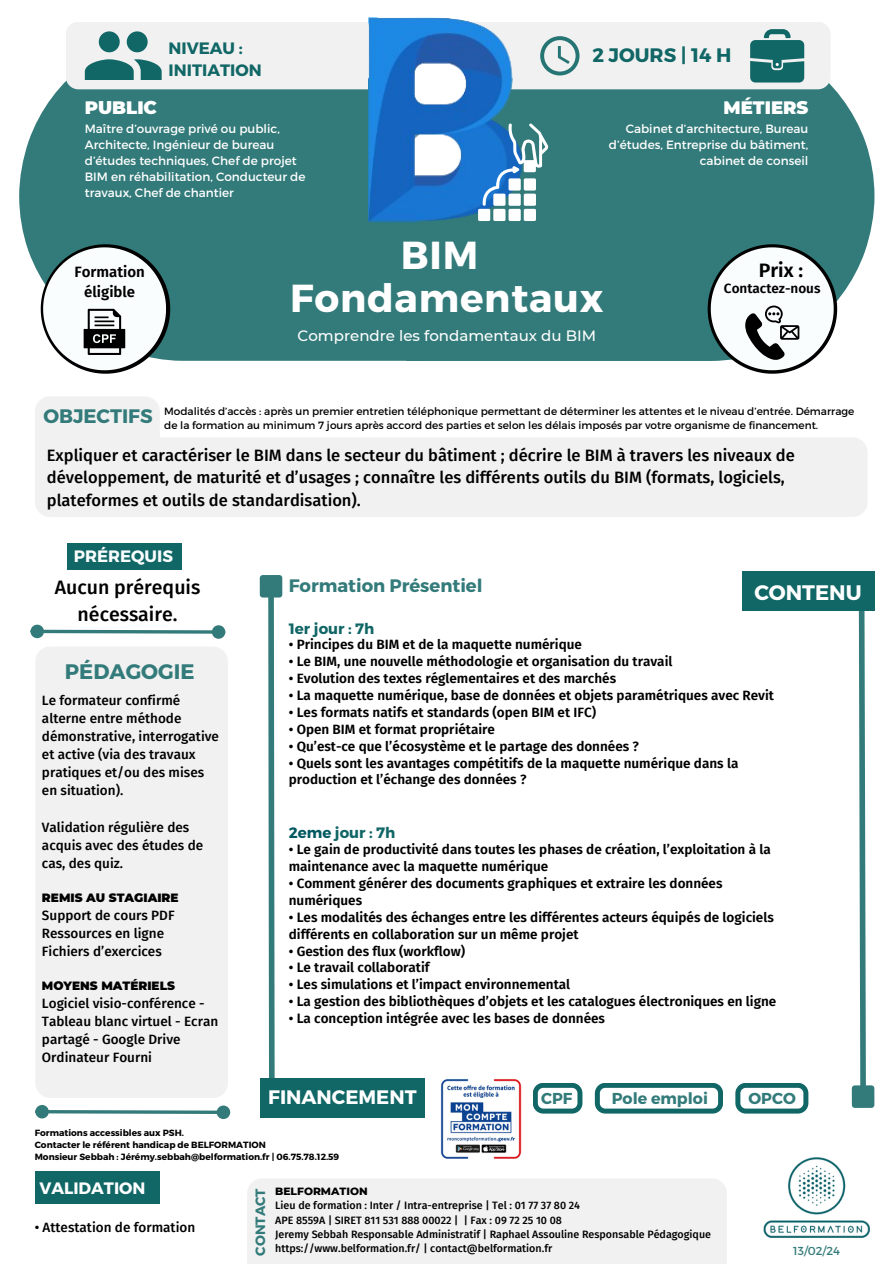
<style>
.page{position:relative;width:894px;height:1264px;background:#fff}
.page>*{position:absolute;margin:0;border:0;box-sizing:border-box;transform-origin:0 0}
.t1{font:700 39px "Montserrat";letter-spacing:.02em;color:#fff}
.t2{font:700 21px "Montserrat";color:#337b7a}
.t3{font:700 21px "Montserrat";color:#fff}
.t4{font:500 19.5px/27px "Fira Sans";color:#000;text-align:center}
.t5{font:700 19.5px "Montserrat";color:#fff}
.t6{font:700 19.5px "Montserrat";color:#166}
.t7{font:700 19.5px "Montserrat";color:#337b7a}
.t8{font:600 19.5px "Fira Sans";color:#000}
.t9{font:700 18px "Montserrat";color:#337b7a}
.t10{font:900 18px "Montserrat";color:#fff}
.t11{font:500 16.5px/22.5px "Fira Sans";color:#000}
.t12{font:700 16.5px/22.5px "Montserrat";color:#166}
.t13{font:700 16.5px "Montserrat";color:#fff}
.t14{font:700 16.5px "Montserrat";color:#fafdfd}
.t15{font:700 15.9px "Montserrat";color:#337b7a}
.t16{font:500 15px "Montserrat";color:#fff}
.t17{font:700 15px "Montserrat";color:#166}
.t18{font:600 15px "Fira Sans";color:#000}
.t19{font:600 13.5px/16.8px "Fira Sans";color:#000}
.t20{font:500 13.5px/18px "Fira Sans";color:#000}
.t21{font:700 13.5px "Montserrat";color:#337b7a}
.t22{font:12px/16px "Montserrat";color:#fff}
.t23{font:900 12px "Montserrat";color:#000}
.t24{font:11.55px "Montserrat";color:#337b7a}
.t25{font:500 10.65px "Fira Sans";color:#000}
.t26{font:800 10.65px "Montserrat";color:#000}
.t27{font:10.5px/14px "Montserrat";color:#000}
.t28{font:700 9px "Montserrat";color:#000}
.s1{color:#005960}
</style>
<div class="page">
<svg style="left:265px;top:597px;width:12px;height:480px"></svg>
<div style="left:262px;top:578px;width:17px;height:16px;background:#337b7a"></div>
<div style="left:260px;top:575px;width:22px;height:22px;border:6px solid #337b7a"></div>
<svg style="left:43px;top:628px;width:170px;height:7px"></svg>
<div style="left:32px;top:626px;width:10px;height:10px;background:#337b7a;border-radius:50%"></div>
<div style="left:30px;top:624px;width:14px;height:14px;border:3px solid #337b7a;border-radius:50%"></div>
<div style="left:213px;top:627px;width:10px;height:10px;background:#337b7a;border-radius:50%"></div>
<div style="left:212px;top:625px;width:13px;height:13px;border:3px solid #337b7a;border-radius:50%"></div>
<svg style="left:48px;top:1110px;width:168px;height:5px"></svg>
<div style="left:37px;top:1106px;width:10px;height:10px;background:#337b7a;border-radius:50%"></div>
<div style="left:35px;top:1104px;width:14px;height:14px;border:3px solid #337b7a;border-radius:50%"></div>
<div style="left:218px;top:1107px;width:10px;height:10px;background:#337b7a;border-radius:50%"></div>
<div style="left:216px;top:1105px;width:14px;height:14px;border:3px solid #337b7a;border-radius:50%"></div>
<svg style="left:858px;top:611px;width:8px;height:474px"></svg>
<div style="left:854px;top:1088px;width:17px;height:17px;background:#337b7a"></div>
<div style="left:851px;top:1085px;width:23px;height:22px;border:6px solid #337b7a"></div>
<div style="left:19px;top:80px;width:387px;height:281px;background:#337b7a"></div>
<div style="left:406px;top:80px;width:468px;height:281px;background:#337b7a"></div>
<div style="left:66px;top:22px;width:764px;height:67px;background:#f1f1f1;border-radius:13px"></div>
<svg style="left:41px;top:244px;width:129px;height:130px"></svg>
<svg style="left:85px;top:31px;width:76px;height:49px"></svg>
<svg style="left:750px;top:29px;width:53px;height:53px"></svg>
<div style="left:742px;top:571px;width:132px;height:40px;background:#166"></div>
<div style="left:260px;top:1077px;width:164px;height:40px;background:#166"></div>
<div style="left:35px;top:646px;width:193px;height:451px;background:#f1f1f1;border-radius:15px"></div>
<div style="left:35px;top:396px;width:125px;height:121px;background:#f1f1f1;border-radius:15px"></div>
<div style="left:116px;top:437px;width:751px;height:80px;background:#f1f1f1;border-radius:15px"></div>
<div style="left:67px;top:543px;width:114px;height:27px;background:#166"></div>
<div style="left:35px;top:1171px;width:124px;height:32px;background:#166"></div>
<svg style="left:594px;top:1083px;width:128px;height:30px"></svg>
<svg style="left:533px;top:1083px;width:49px;height:30px"></svg>
<img style="left:440px;top:1079px;width:82px;height:80px">
<img style="left:763px;top:1157px;width:107px;height:81px">
<svg style="left:707px;top:244px;width:129px;height:130px"></svg>
<div style="left:247px;top:1179px;width:479px;height:84px;background:#f1f1f1"></div>
<img style="left:368px;top:18px;width:157px;height:207px">
<svg style="left:735px;top:1083px;width:73px;height:30px"></svg>
<div style="left:523px;top:209px;width:13px;height:12px;background:#fff;border-radius:2px"></div>
<div style="left:508px;top:209px;width:12px;height:12px;background:#fff;border-radius:2px"></div>
<div style="left:493px;top:209px;width:12px;height:12px;background:#fff;border-radius:2px"></div>
<div style="left:478px;top:209px;width:12px;height:12px;background:#fff;border-radius:2px"></div>
<svg style="left:377px;top:29px;width:202px;height:177px"></svg>
<p class="t12" style="left:168px;top:36px;width:95px">NIVEAU :<br>INITIATION</p>
<p class="t10" style="left:85px;top:96px;width:74px">PUBLIC</p>
<p class="t22" style="left:85px;top:120px;width:222px">Maître d’ouvrage privé ou public, Architecte, Ingénieur de bureau d’études techniques, Chef de projet BIM en réhabilitation, Conducteur de travaux, Chef de chantier</p>
<p class="t6" style="left:592px;top:43px;width:140px">2 JOURS | 14 H</p>
<p class="t10" style="left:723px;top:96px;width:86px">MÉTIERS</p>
<p class="t22" style="left:608px;top:120px;width:201px;text-align:right">Cabinet d’architecture, Bureau d’études, Entreprise du bâtiment, cabinet de conseil</p>
<p class="t18" style="left:74px;top:263px;width:72px">Formation</p>
<p class="t18" style="left:84px;top:283px;width:52px">éligible</p>
<p class="t1" style="left:400px;top:230px;width:79px">BIM</p>
<p class="t1" style="left:290px;top:272px;width:315px">Fondamentaux</p>
<p class="t16" style="left:297px;top:327px;width:300px">Comprendre les fondamentaux du BIM</p>
<p class="t8" style="left:758px;top:258px;width:46px">Prix :</p>
<p class="t19" style="left:723px;top:280px;width:98px">Contactez-nous</p>
<h4 class="t7" style="left:43px;top:404px;width:111px">OBJECTIFS</h4>
<p class="t27" style="left:164px;top:403px;width:691px">Modalités d’accès : après un premier entretien téléphonique permettant de déterminer les attentes et le niveau d’entrée. Démarrage de la formation au minimum 7 jours après accord des parties et selon les délais imposés par votre organisme de financement.</p>
<p class="t11" style="left:47px;top:444px;width:749px">Expliquer et caractériser le BIM dans le secteur du bâtiment ; décrire le BIM à travers les niveaux de développement, de maturité et d’usages ; connaître les différents outils du BIM (formats, logiciels, plateformes et outils de standardisation).</p>
<p class="t14" style="left:74px;top:545px;width:101px">PRÉREQUIS</p>
<p class="t4" style="left:55px;top:574px;width:147px">Aucun prérequis nécessaire.</p>
<p class="t2" style="left:65px;top:658px;width:131px">PÉDAGOGIE</p>
<p class="t20" style="left:42px;top:692px;width:178px">Le formateur confirmé alterne entre méthode démonstrative, interrogative et active (via des travaux pratiques et/ou des mises en situation).</p>
<p class="t20" style="left:42px;top:818px;width:163px">Validation régulière des acquis avec des études de cas, des quiz.</p>
<h3 class="t23" style="left:42px;top:889px;width:138px">REMIS AU STAGIAIRE</h3>
<p class="t20" style="left:42px;top:906px;width:134px">Support de cours PDF<br>Ressources en ligne</p>
<p class="t20" style="left:42px;top:942px;width:121px">Fichiers d’exercices</p>
<p class="t23" style="left:42px;top:977px;width:134px">MOYENS MATÉRIELS</p>
<p class="t20" style="left:42px;top:994px;width:178px">Logiciel visio-conférence -<br>Tableau blanc virtuel - Ecran partagé - Google Drive</p>
<p class="t20" style="left:42px;top:1048px;width:111px">Ordinateur Fourni</p>
<p class="t9" style="left:289px;top:574px;width:195px">Formation Présentiel</p>
<p class="t3" style="left:754px;top:578px;width:109px">CONTENU</p>
<h2 class="t17" style="left:289px;top:618px;width:87px">1er jour : 7h</h2>
<p class="t19" style="left:289px;top:636px;width:295px">• Principes du BIM et de la maquette numérique</p>
<p class="t19" style="left:289px;top:653px;width:385px">• Le BIM, une nouvelle méthodologie et organisation du travail</p>
<p class="t19" style="left:289px;top:670px;width:329px">• Evolution des textes réglementaires et des marchés</p>
<p class="t19" style="left:289px;top:687px;width:486px">• La maquette numérique, base de données et objets paramétriques avec Revit</p>
<p class="t19" style="left:289px;top:704px;width:309px">• Les formats natifs et standards (open BIM et IFC)</p>
<p class="t19" style="left:289px;top:720px;width:208px">• Open BIM et format propriétaire</p>
<p class="t19" style="left:289px;top:737px;width:351px">• Qu’est-ce que l’écosystème et le partage des données ?</p>
<p class="t19" style="left:289px;top:754px;width:451px">• Quels sont les avantages compétitifs de la maquette numérique dans la production et l’échange des données ?</p>
<p class="t17" style="left:289px;top:823px;width:108px"><span class="s1">2eme</span> jour : 7h</p>
<p class="t19" style="left:289px;top:841px;width:483px">• Le gain de productivité dans toutes les phases de création, l’exploitation à la maintenance avec la maquette numérique</p>
<h4 class="t19" style="left:289px;top:875px;width:435px">• Comment générer des documents graphiques et extraire les données numériques</h4>
<h3 class="t19" style="left:289px;top:908px;width:486px">• Les modalités des échanges entre les différentes acteurs équipés de logiciels différents en collaboration sur un même projet</h3>
<p class="t19" style="left:289px;top:942px;width:178px">• Gestion des flux (workflow)</p>
<h6 class="t19" style="left:289px;top:959px;width:142px">• Le travail collaboratif</h6>
<h5 class="t19" style="left:289px;top:976px;width:283px">• Les simulations et l’impact environnemental</h5>
<h3 class="t19" style="left:289px;top:993px;width:489px">• La gestion des bibliothèques d’objets et les catalogues électroniques en ligne</h3>
<h6 class="t19" style="left:289px;top:1010px;width:318px">• La conception intégrée avec les bases de données</h6>
<p class="t5" style="left:268px;top:1084px;width:150px">FINANCEMENT</p>
<p class="t15" style="left:541px;top:1088px;width:33px">CPF</p>
<p class="t15" style="left:611px;top:1088px;width:97px">Pole emploi</p>
<p class="t15" style="left:748px;top:1088px;width:49px">OPCO</p>
<h5 class="t28" style="left:35px;top:1127px;width:151px">Formations accessibles aux PSH.</h5>
<p class="t28" style="left:35px;top:1139px;width:232px">Contacter le référent handicap de BELFORMATION</p>
<p class="t28" style="left:35px;top:1151px;width:306px">Monsieur Sebbah : Jérémy.sebbah@belformation.fr | 06.75.78.12.59</p>
<p class="t13" style="left:39px;top:1177px;width:108px">VALIDATION</p>
<p class="t20" style="left:35px;top:1218px;width:162px">• Attestation de formation</p>
<p class="t21" style="left:251px;top:1255px;width:69px;rotate:-90deg">CONTACT</p>
<p class="t26" style="left:275px;top:1184px;width:94px">BELFORMATION</p>
<p class="t25" style="left:275px;top:1199px;width:306px">Lieu de formation : Inter / Intra-entreprise | Tel : 01 77 37 80 24</p>
<p class="t25" style="left:275px;top:1213px;width:288px">APE 8559A | SIRET 811 531 888 00022 | | Fax : 09 72 25 10 08</p>
<h3 class="t25" style="left:275px;top:1227px;width:437px">Jeremy Sebbah Responsable Administratif | Raphael Assouline Responsable Pédagogique</h3>
<p class="t25" style="left:275px;top:1242px;width:278px">https://www.belformation.fr/ | contact@belformation.fr</p>
<h1 class="t24" style="left:793px;top:1243px;width:48px">13/02/24</h1>
</div>
